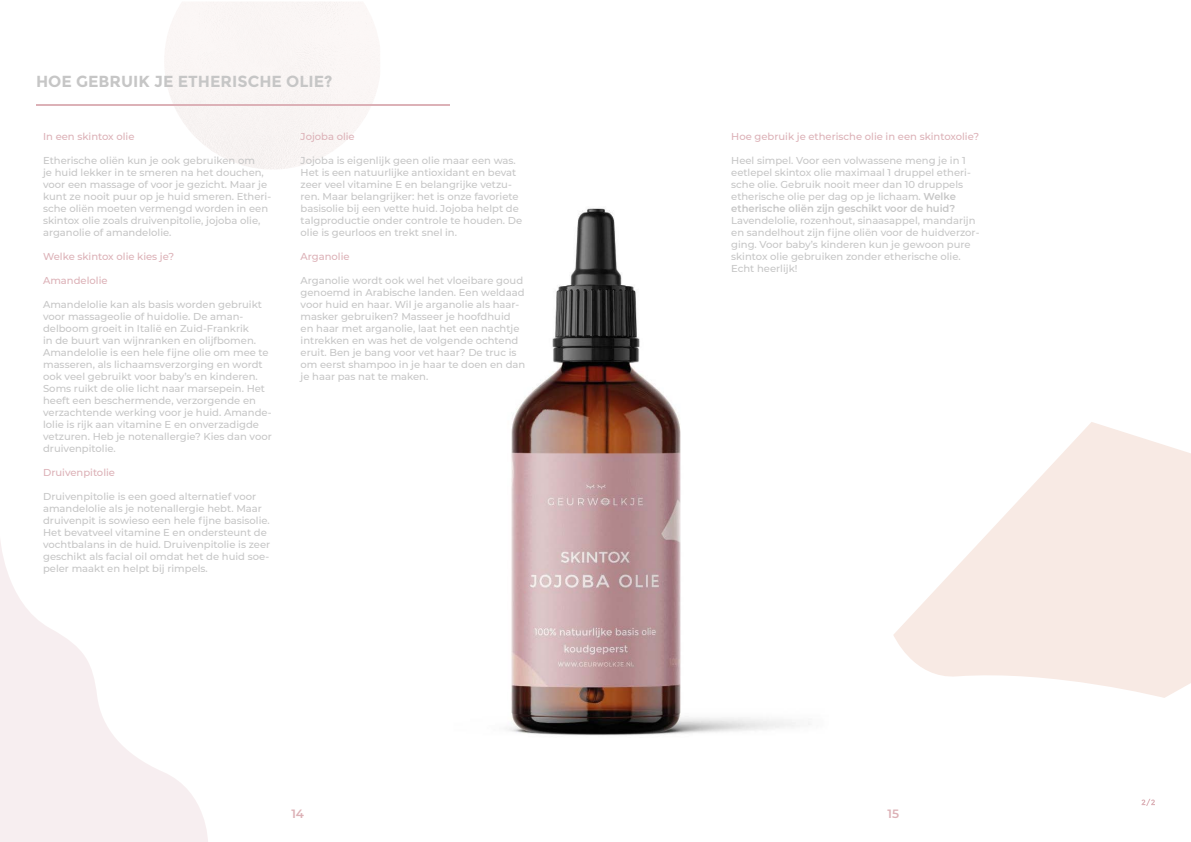
<style>
.page{position:relative;width:1191px;height:842px;background:#fff}
.page>*{position:absolute;margin:0;border:0;box-sizing:border-box;transform-origin:0 0}
.t1{font:700 16px "Montserrat";color:#c6c6c6}
.t2{font:600 12px "Montserrat";color:#dcb1b6}
.t3{font:500 10px/12px "Montserrat";color:#c6c6c6}
.t4{font:500 10px "Montserrat";color:#dcb1b7}
.s1{font-weight:600}
</style>
<div class="page">
<img style="left:506px;top:208px;width:304px;height:528px">
<svg style="left:1141px;top:799px;width:14px;height:7px"></svg>
<svg style="left:0;top:541px;width:208px;height:301px"></svg>
<hr style="left:36px;top:105px;width:414px;height:1px;background:#dcb1b7">
<svg style="left:893px;top:422px;width:298px;height:276px;fill:#f8eae4"></svg>
<h1 class="t1" style="left:36px;top:72px;width:298px">HOE GEBRUIK JE ETHERISCHE OLIE?</h1>
<p class="t4" style="left:43px;top:130px;width:93px">In een skintox olie</p>
<p class="t3" style="left:43px;top:154px;width:230px">Etherische oliën kun je ook gebruiken om<br>je huid lekker in te smeren na het douchen, voor een massage of voor je gezicht. Maar je kunt ze nooit puur op je huid smeren. Etheri&shy;sche oliën moeten vermengd worden in een skintox olie zoals druivenpitolie, jojoba olie, arganolie of amandelolie.</p>
<p class="t4" style="left:43px;top:250px;width:133px">Welke skintox olie kies je?</p>
<p class="t4" style="left:43px;top:274px;width:66px">Amandelolie</p>
<p class="t3" style="left:43px;top:298px;width:230px">Amandelolie kan als basis worden gebruikt voor massageolie of huidolie. De aman&shy;delboom groeit in Italië en Zuid-Frankrik<br>in de buurt van wijnranken en olijfbomen.<br>Amandelolie is een hele fijne olie om mee te masseren, als lichaamsverzorging en wordt ook veel gebruikt voor baby’s en kinderen.<br>Soms ruikt de olie licht naar marsepein. Het heeft een beschermende, verzorgende en verzachtende werking voor je huid. Amande&shy;lolie is rijk aan vitamine E en onverzadigde vetzuren. Heb je notenallergie? Kies dan voor druivenpitolie.</p>
<p class="t4" style="left:43px;top:466px;width:73px">Druivenpitolie</p>
<p class="t3" style="left:43px;top:490px;width:229px">Druivenpitolie is een goed alternatief voor amandelolie als je notenallergie hebt. Maar druivenpit is sowieso een hele fijne basisolie.<br>Het bevatveel vitamine E en ondersteunt de vochtbalans in de huid. Druivenpitolie is zeer geschikt als facial oil omdat het de huid soe&shy;peler maakt en helpt bij rimpels.</p>
<p class="t4" style="left:300px;top:130px;width:56px">Jojoba olie</p>
<p class="t3" style="left:300px;top:154px;width:223px">Jojoba is eigenlijk geen olie maar een was.<br>Het is een natuurlijke antioxidant en bevat zeer veel vitamine E en belangrijke vetzu&shy;ren. Maar belangrijker: het is onze favoriete basisolie bij een vette huid. Jojoba helpt de talgproductie onder controle te houden. De olie is geurloos en trekt snel in.</p>
<p class="t4" style="left:300px;top:250px;width:51px">Arganolie</p>
<p class="t3" style="left:300px;top:274px;width:226px">Arganolie wordt ook wel het vloeibare goud genoemd in Arabische landen. Een weldaad voor huid en haar. Wil je arganolie als haar&shy;masker gebruiken? Masseer je hoofdhuid en haar met arganolie, laat het een nachtje intrekken en was het de volgende ochtend eruit. Ben je bang voor vet haar? De truc is om eerst shampoo in je haar te doen en dan je haar pas nat te maken.</p>
<p class="t4" style="left:731px;top:130px;width:249px">Hoe gebruik je etherische olie in een skintoxolie?</p>
<p class="t3" style="left:731px;top:154px;width:241px">Heel simpel. Voor een volwassene meng je in 1 eetlepel skintox olie maximaal 1 druppel etheri&shy;sche olie. Gebruik nooit meer dan 10 druppels etherische olie per dag op je lichaam. <span class="s1">Welke etherische oliën zijn geschikt voor de huid?</span></p>
<p class="t3" style="left:731px;top:214px;width:250px">Lavendelolie, rozenhout, sinaasappel, mandarijn en sandelhout zijn fijne oliën voor de huidverzor&shy;ging. Voor baby’s kinderen kun je gewoon pure skintox olie gebruiken zonder etherische olie.<br>Echt heerlijk!</p>
<p class="t2" style="left:291px;top:805px;width:14px">14</p>
<p class="t2" style="left:887px;top:805px;width:13px">15</p>
</div>
